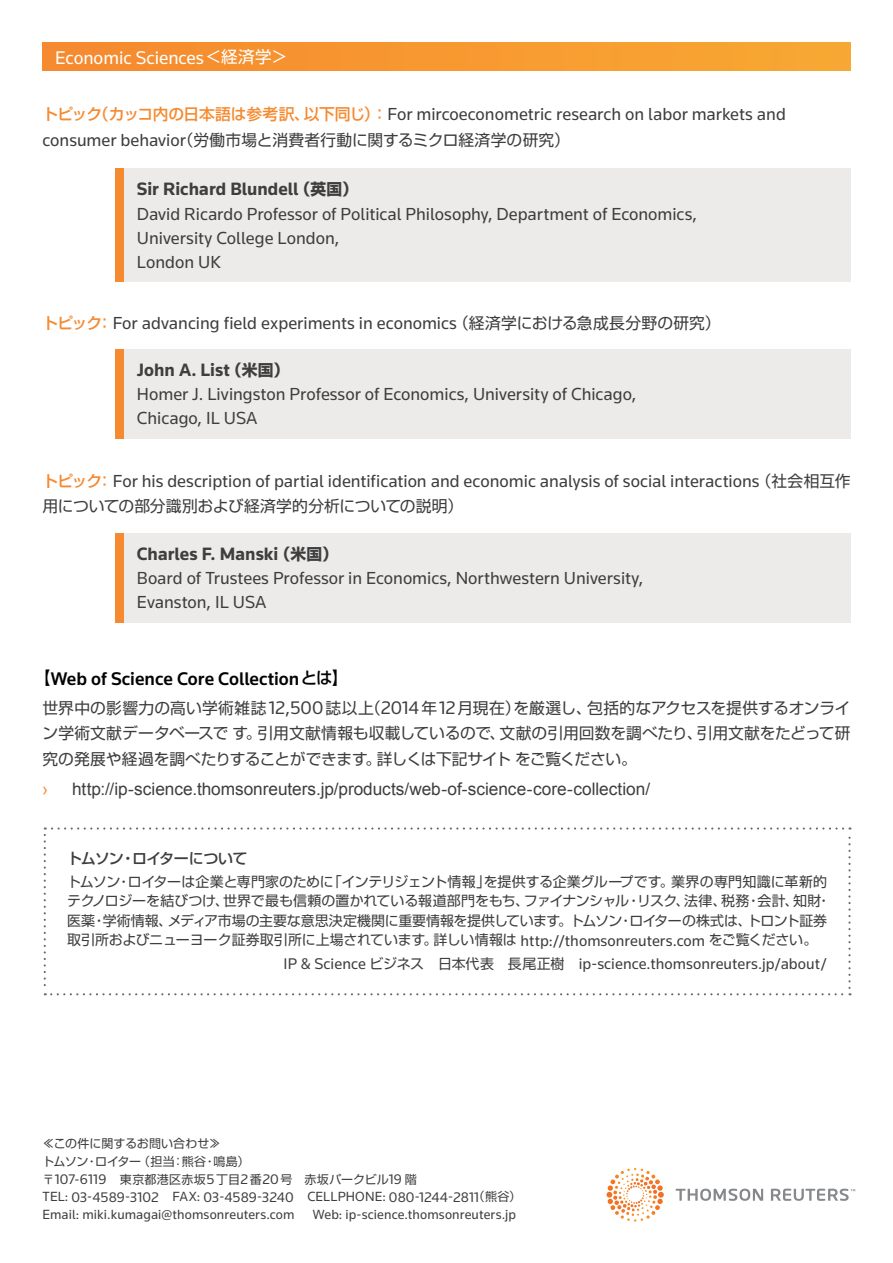
<style>
.page{position:relative;width:893px;height:1263px;background:#fff}
.page>*{position:absolute;margin:0;border:0;box-sizing:border-box;transform-origin:0 0}
.t1{font:500 18.9px "Knowledge";color:#030303}
.t2{font:18.9px "Knowledge";color:#fff}
.t3{font:700 18.6px "Knowledge";color:#3e3e3f}
.t4{font:18.15px/24px "Knowledge";color:#3e3e3f}
.t5{font:17.25px "Arial";color:#3e3e3f}
.t6{font:17.25px "Arial";color:#f58a30}
.t7{font:16.05px "Knowledge";letter-spacing:.005em;color:#3e3e3f}
.t8{font:15.75px/25.5px "Shin Go Pro Regular 90 msp RKSJ H";letter-spacing:-.01em;color:#3e3e3f;text-align:justify}
.t9{font:15.75px "Shin Go Pro Regular 90 msp RKSJ H";letter-spacing:.01em;color:#3e3e3f}
.t10{font:15px "Shin Go Pro Medium 90 msp RKSJ H";letter-spacing:-.045em;color:#3e3e3f}
.t11{font:14.4px "Knowledge";letter-spacing:.005em;color:#3e3e3f}
.t12{font:13.95px/19.5px "Shin Go Pro Regular 90 msp RKSJ H";letter-spacing:-.01em;color:#3e3e3f}
.t13{font:13.8px "Knowledge";letter-spacing:.01em;color:#3e3e3f}
.t14{font:12px/17.7px "Shin Go Pro Regular 90 msp RKSJ H";letter-spacing:.005em;color:#3e3e3f}
.s1{font-family:"Shin Go Pro Regular 90 msp RKSJ H";font-size:16.5px}
.s2{font-family:"Shin Go Pro Medium 90 msp RKSJ H";font-size:15.75px;color:#f58a30}
.s3{font-family:"Knowledge";font-size:18.15px}
.s4{font-family:"Shin Go Pro Bold 90 msp RKSJ H";font-weight:400;font-size:15.75px}
.s5{font-family:"Shin Go Pro Regular 90 msp RKSJ H";font-size:15.75px}
.s6{font-family:"Shin Go Pro Medium 90 msp RKSJ H";font-weight:400;font-size:16.5px}
.s7{font-family:"Knowledge";font-size:18.9px}
.s8{font-family:"Knowledge";font-size:16.05px}
.s9{font-family:"Shin Go Pro Regular 90 msp RKSJ H";font-size:13.95px}
.s10{font-family:"Knowledge";font-size:14.4px}
.s11{font-family:"Knowledge";font-size:13.8px}
.s12{font-size:13.8px}
.s13{font-family:"Shin Go Pro Regular 90 msp RKSJ H";font-size:12px}
</style>
<div class="page">
<svg style="left:676px;top:1188px;width:179px;height:13px"></svg>
<svg style="left:606px;top:1168px;width:58px;height:54px"></svg>
<div style="left:43px;top:43px;width:807px;height:28px;background:linear-gradient(to right,#f6892f,#f8a933)"></div>
<div style="left:115px;top:349px;width:9px;height:90px;background:#f58a30"></div>
<div style="left:124px;top:349px;width:726px;height:90px;background:#ecebea"></div>
<div style="left:115px;top:169px;width:9px;height:113px;background:#f58a30"></div>
<div style="left:124px;top:169px;width:726px;height:113px;background:#ecebea"></div>
<div style="left:115px;top:533px;width:9px;height:90px;background:#f58a30"></div>
<div style="left:124px;top:533px;width:726px;height:90px;background:#ecebea"></div>
<svg style="left:44px;top:827px;width:807px;height:168px"></svg>
<p class="t2" style="left:55px;top:51px;width:233px">Economic Sciences<span class="s1">＜経済学＞</span></p>
<p class="t4" style="left:43px;top:104px;width:745px"><span class="s2">トピック（カッコ内の日本語は参考訳、以下同じ）：</span>For mircoeconometric research on labor markets and</p>
<p class="t9" style="left:43px;top:134px;width:529px"><span class="s3">consumer behavior</span>（労働市場と消費者行動に関するミクロ経済学の研究）</p>
<p class="t3" style="left:137px;top:183px;width:223px">Sir Richard Blundell <span class="s4">（英国）</span></p>
<p class="t4" style="left:137px;top:203px;width:561px">David Ricardo Professor of Political Philosophy, Department of Economics,<br>University College London,<br>London UK</p>
<p class="t4" style="left:43px;top:312px;width:680px"><span class="s2">トピック：</span>For advancing field experiments in economics <span class="s5">（経済学における急成長分野の研究）</span></p>
<p class="t3" style="left:137px;top:363px;width:154px">John A. List <span class="s4">（米国）</span></p>
<p class="t4" style="left:137px;top:384px;width:501px">Homer J. Livingston Professor of Economics, University of Chicago,<br>Chicago, IL USA</p>
<p class="t4" style="left:43px;top:470px;width:809px"><span class="s2">トピック：</span>For his description of partial identification and economic analysis of social interactions <span class="s5">（社会相互作</span></p>
<p class="t8" style="left:43px;top:496px;width:422px">用についての部分識別および経済学的分析についての説明）</p>
<p class="t3" style="left:137px;top:547px;width:202px">Charles F. Manski <span class="s4">（米国）</span></p>
<p class="t4" style="left:137px;top:568px;width:508px">Board of Trustees Professor in Economics, Northwestern University,<br>Evanston, IL USA</p>
<p class="t1" style="left:34px;top:667px;width:316px"><span class="s6">【</span>Web of Science Core Collection<span class="s6">とは】</span></p>
<p class="t8" style="left:43px;top:697px;width:809px">世界中の影響力の高い学術雑誌<span class="s7">12</span><span class="s3">,</span><span class="s7">500</span>誌以上（<span class="s7">2014</span>年<span class="s7">12</span>月現在）を厳選し、包括的なアクセスを提供するオンライン学術文献データベースです。引用文献情報も収載しているので、文献の引用回数を調べたり、引用文献をたどって研究の発展や経過を調べたりすることができます。詳しくは下記サイトをご覧ください。</p>
<p class="t6" style="left:43px;top:780px;width:7px">›</p>
<p class="t5" style="left:72px;top:780px;width:579px">http://ip-science.thomsonreuters.jp/products/web-of-science-core-collection/</p>
<p class="t10" style="left:67px;top:853px;width:182px">トムソン・ロイターについて</p>
<p class="t12" style="left:67px;top:874px;width:765px">トムソン・ロイターは企業と専門家のために「インテリジェント情報」を提供する企業グループです。業界の専門知識に革新的テクノロジーを結びつけ、世界で最も信頼の置かれている報道部門をもち、ファイナンシャル・リスク、法律、税務・会計、知財・医薬・学術情報、メディア市場の主要な意思決定機関に重要情報を提供しています。トムソン・ロイターの株式は、トロント証券取引所およびニューヨーク証券取引所に上場されています。詳しい情報は <span class="s8">http://thomsonreuters.com</span> をご覧ください。</p>
<p class="t7" style="left:284px;top:958px;width:545px">IP &amp; Science <span class="s9">ビジネス　日本代表　長尾正樹　</span>ip-science.thomsonreuters.jp/about/</p>
<p class="t14" style="left:43px;top:1136px;width:376px">≪この件に関するお問い合わせ≫<br>トムソン・ロイター（担当：熊谷・鳴島）<br>〒<span class="s10">107</span><span class="s11">-</span><span class="s10">6119</span>　東京都港区赤坂<span class="s10">5</span>丁目<span class="s10">2</span>番<span class="s10">20</span>号　赤坂パークビル<span class="s10">19</span> 階</p>
<p class="t11" style="left:43px;top:1192px;width:480px"><span class="s12">TEL:</span> 03<span class="s12">-</span>4589<span class="s12">-</span>3102 <span class="s12">FAX:</span> 03<span class="s12">-</span>4589<span class="s12">-</span>3240 <span class="s12">CELLPHONE:</span> 080<span class="s12">-</span>1244<span class="s12">-</span>2811<span class="s13">（熊谷）</span></p>
<p class="t13" style="left:43px;top:1210px;width:254px">Email: miki.kumagai@thomsonreuters.com</p>
<p class="t13" style="left:313px;top:1210px;width:205px">Web: ip-science.thomsonreuters.jp</p>
</div>
